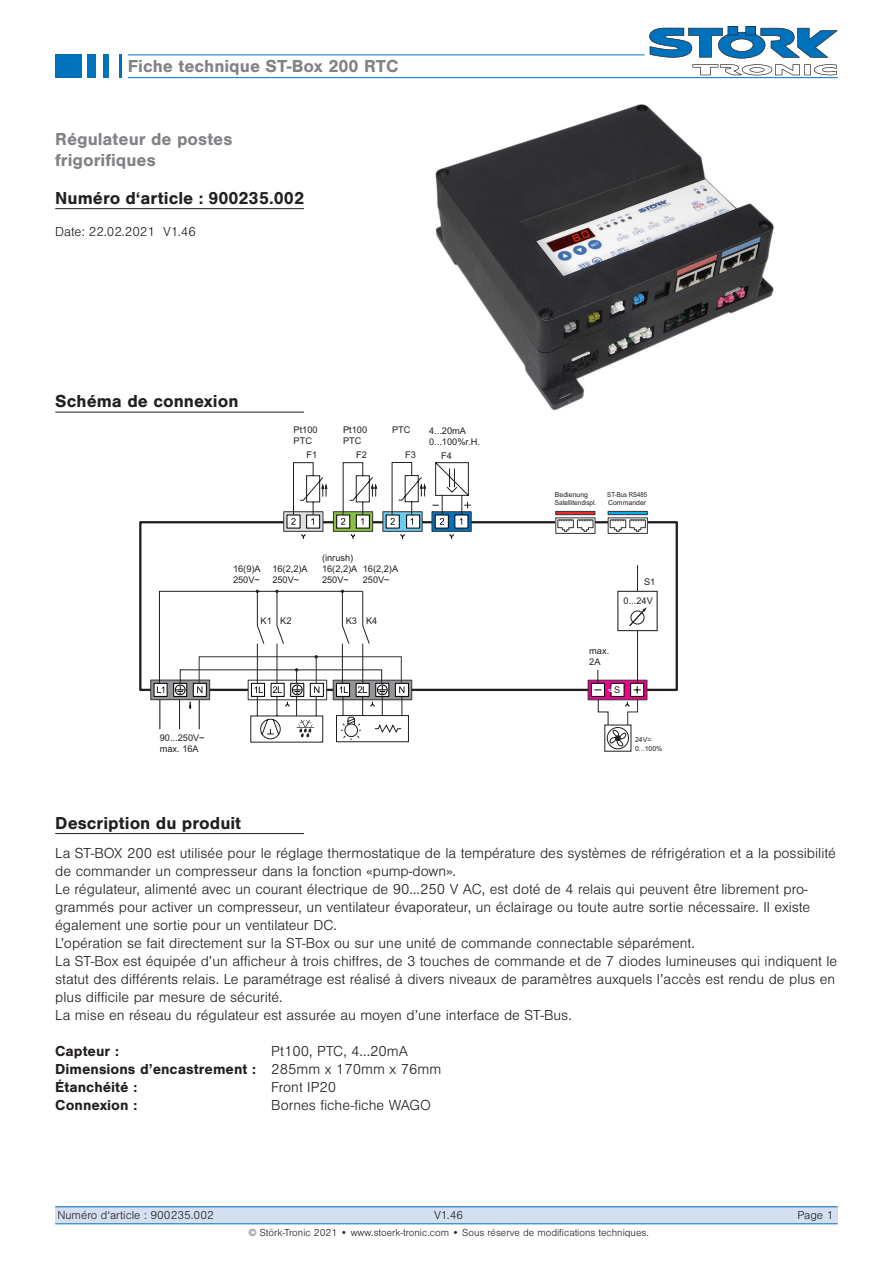
<style>
.page{position:relative;width:893px;height:1263px;background:#fff}
.page>*{position:absolute;margin:0;border:0;box-sizing:border-box;transform-origin:0 0}
.Überschrift{font:700 18px "Nimbus San";color:#231f20}
.Kopfzeile{font:700 18px "Nimbus San";color:#808285}
.Produktbeschreibung{font:300 15px/18px "Nimbus San";color:#231f20}
.Produktbeschreibung-2{font:700 15px "Nimbus San";color:#231f20}
.t1{font:300 13.5px "Nimbus San";color:#231f20}
.t2{font:300 12px "Nimbus San";color:#231f20}
.t3{font:300 10.5px "Nimbus San";color:#231f20}
.t4{font:9.3px/11.1px "Arial";color:#231f20}
.t5{font:6.9px/8.2px "Arial";color:#231f20}
.t6{font:6.9px "Arial";color:#231f20;scale:.93 1}
.t7{font:6.9px "Arial";color:#231f20;scale:.87 1}
.s1{font-weight:300}
</style>
<div class="page">
<div style="left:55px;top:1207px;width:783px;height:17px;background:#d4e0f1"></div>
<svg style="left:649px;top:26px;width:189px;height:49px"></svg>
<hr style="left:128px;top:77px;width:710px;height:1px;background:#0072bc">
<hr style="left:128px;top:55px;width:517px;height:1px;background:#0072bc">
<hr style="left:55px;top:1223px;width:783px;height:1px;background:#0072bc">
<hr style="left:55px;top:1206px;width:783px;height:1px;background:#0072bc">
<div style="left:55px;top:55px;width:27px;height:23px;background:#0072bc"></div>
<div style="left:87px;top:55px;width:8px;height:23px;background:#0072bc"></div>
<div style="left:103px;top:55px;width:6px;height:23px;background:#0072bc"></div>
<hr style="left:120px;top:55px;width:2px;height:23px;background:#0072bc">
<div style="left:139px;top:521px;width:539px;height:170px;border:2px solid #231f20"></div>
<svg style="left:432px;top:511px;width:40px;height:21px"></svg>
<svg style="left:449px;top:534px;width:5px;height:5px"></svg>
<div style="left:435px;top:515px;width:13px;height:13px;background:#fff"></div>
<div style="left:455px;top:515px;width:13px;height:13px;background:#fff"></div>
<svg style="left:150px;top:680px;width:7px;height:20px"></svg>
<svg style="left:154px;top:683px;width:3px;height:13px"></svg>
<svg style="left:588px;top:680px;width:59px;height:20px"></svg>
<div style="left:630px;top:683px;width:14px;height:13px;background:#fff;border:1px solid #000"></div>
<div style="left:591px;top:683px;width:14px;height:13px;background:#fff;border:1px solid #000"></div>
<hr style="left:637px;top:565px;width:1px;height:118px;background:#231f20">
<svg style="left:595px;top:670px;width:45px;height:82px"></svg>
<div style="left:617px;top:591px;width:41px;height:40px;background:#fff;border:1px solid #323436"></div>
<svg style="left:629px;top:607px;width:18px;height:19px"></svg>
<div style="left:630px;top:610px;width:14px;height:14px;border:1px solid #231f20;border-radius:50%"></div>
<svg style="left:432px;top:462px;width:39px;height:63px"></svg>
<svg style="left:607px;top:517px;width:41px;height:17px"></svg>
<svg style="left:608px;top:511px;width:40px;height:4px"></svg>
<svg style="left:555px;top:517px;width:41px;height:17px"></svg>
<svg style="left:555px;top:511px;width:40px;height:4px"></svg>
<svg style="left:157px;top:462px;width:269px;height:281px"></svg>
<hr style="left:55px;top:208px;width:249px;height:1px;background:#231f20">
<hr style="left:55px;top:833px;width:249px;height:1px;background:#231f20">
<hr style="left:55px;top:412px;width:249px;height:1px;background:#231f20">
<img style="left:435px;top:104px;width:339px;height:306px">
<p class="Kopfzeile" style="left:128px;top:56px;width:272px">Fiche technique ST-Box 200 RTC</p>
<p class="Kopfzeile" style="left:55px;top:129px;width:179px">Régulateur de postes</p>
<p class="Kopfzeile" style="left:55px;top:150px;width:102px">frigorifiques</p>
<p class="Überschrift" style="left:55px;top:188px;width:250px">Numéro d‘article : 900235.002</p>
<p class="t1" style="left:55px;top:225px;width:142px">Date: 22.02.2021 V1.46</p>
<p class="Überschrift" style="left:55px;top:391px;width:185px">Schéma de connexion</p>
<p class="t4" style="left:294px;top:424px;width:26px">Pt100<br>PTC</p>
<p class="t4" style="left:307px;top:449px;width:12px">F1</p>
<p class="t4" style="left:343px;top:425px;width:26px">Pt100<br>PTC</p>
<p class="t4" style="left:392px;top:424px;width:20px">PTC</p>
<p class="t4" style="left:429px;top:425px;width:52px">4...20mA<br>0...100%r.H.</p>
<p class="t4" style="left:356px;top:449px;width:12px">F2</p>
<p class="t4" style="left:405px;top:449px;width:12px">F3</p>
<p class="t4" style="left:441px;top:450px;width:12px">F4</p>
<p class="t4" style="left:322px;top:552px;width:33px">(inrush)</p>
<p class="t4" style="left:233px;top:563px;width:29px">16(9)A<br>250V~</p>
<p class="t4" style="left:272px;top:563px;width:37px">16(2,2)A<br>250V~</p>
<p class="t4" style="left:363px;top:563px;width:37px">16(2,2)A<br>250V~</p>
<p class="t4" style="left:322px;top:563px;width:37px">16(2,2)A<br>250V~</p>
<p class="t4" style="left:261px;top:615px;width:32px">K1 K2</p>
<p class="t4" style="left:346px;top:615px;width:33px">K3 K4</p>
<p class="t4" style="left:160px;top:732px;width:46px">90...250V~ max. 16A</p>
<p class="Überschrift" style="left:55px;top:813px;width:187px">Description du produit</p>
<p class="t7" style="left:607px;top:490px;width:47px">ST-Bus RS485</p>
<p class="t5" style="left:555px;top:490px;width:35px">Bedienung</p>
<p class="t6" style="left:555px;top:498px;width:46px">Satellitendispl.</p>
<p class="t5" style="left:608px;top:498px;width:40px">Commander</p>
<p class="t4" style="left:624px;top:572px;width:33px;line-height:19.6px;text-align:right">S1<br>0...24V</p>
<p class="t4" style="left:589px;top:646px;width:22px">max.<br>2A</p>
<p class="t4" style="left:614px;top:684px;width:8px">S</p>
<p class="t5" style="left:635px;top:736px;width:29px">24V=<br>0...100%</p>
<p class="Produktbeschreibung" style="left:55px;top:845px;width:782px">La ST-BOX 200 est utilisée pour le réglage thermostatique de la température des systèmes de réfrigération et a la possibilité de commander un compresseur dans la fonction «pump-down».</p>
<p class="Produktbeschreibung" style="left:55px;top:881px;width:756px">Le régulateur, alimenté avec un courant électrique de 90…250 V AC, est doté de 4 relais qui peuvent être librement pro&shy;grammés pour activer un compresseur, un ventilateur évaporateur, un éclairage ou toute autre sortie nécessaire. Il existe également une sortie pour un ventilateur DC.</p>
<p class="Produktbeschreibung" style="left:55px;top:935px;width:641px">L’opération se fait directement sur la ST-Box ou sur une unité de commande connectable séparément.</p>
<p class="Produktbeschreibung" style="left:55px;top:953px;width:784px">La ST-Box est équipée d’un afficheur à trois chiffres, de 3 touches de commande et de 7 diodes lumineuses qui indiquent le statut des différents relais. Le paramétrage est réalisé à divers niveaux de paramètres auxquels l’accès est rendu de plus en plus difficile par mesure de sécurité.</p>
<p class="Produktbeschreibung" style="left:55px;top:1007px;width:518px">La mise en réseau du régulateur est assurée au moyen d’une interface de ST-Bus.</p>
<p class="Produktbeschreibung-2" style="left:55px;top:1043px;width:65px">Capteur :</p>
<p class="Produktbeschreibung" style="left:271px;top:1043px;width:138px">Pt100, PTC, 4...20mA</p>
<p class="Produktbeschreibung-2" style="left:55px;top:1061px;width:388px">Dimensions d’encastrement : <span class="s1">285mm x 170mm x 76mm</span></p>
<p class="Produktbeschreibung-2" style="left:55px;top:1079px;width:84px">Étanchéité :</p>
<p class="Produktbeschreibung" style="left:271px;top:1079px;width:66px">Front IP20</p>
<p class="Produktbeschreibung-2" style="left:55px;top:1097px;width:84px">Connexion :</p>
<p class="Produktbeschreibung" style="left:271px;top:1097px;width:161px">Bornes fiche-fiche WAGO</p>
<p class="t2" style="left:57px;top:1209px;width:158px">Numéro d‘article : 900235.002</p>
<p class="t2" style="left:434px;top:1209px;width:31px">V1.46</p>
<p class="t2" style="left:797px;top:1209px;width:37px">Page 1</p>
<p class="t3" style="left:248px;top:1227px;width:402px">© Störk-Tronic 2021 • www.stoerk-tronic.com • Sous réserve de modifications techniques.</p>
</div>
